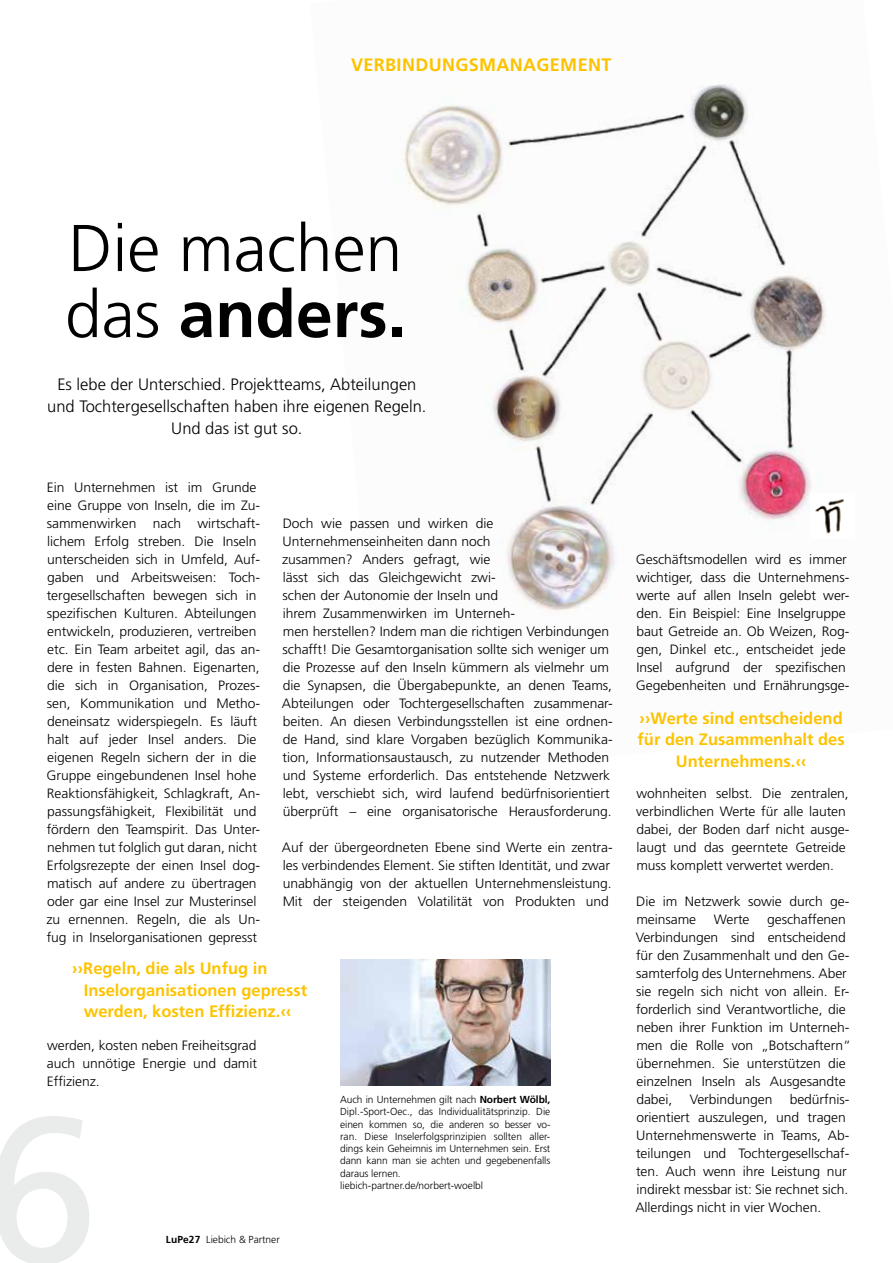
<style>
.page{position:relative;width:893px;height:1263px;background:#fff}
.page>*{position:absolute;margin:0;border:0;box-sizing:border-box;transform-origin:0 0}
.t1{font:205.95px "Frutiger";color:#eaebeb}
.t2{font:300 66px/66px "Frutiger";color:#000}
.t3{font:700 18px "Frutiger";letter-spacing:.02em;color:#fdc300}
.t4{font:700 16.5px/21.6px "Frutiger";color:#fdc300}
.t5{font:300 16.5px/21.8px "Frutiger";color:#000;text-align:center}
.t6{font:300 13.5px/18px "Frutiger";letter-spacing:-.005em;color:#000}
.t7{font:300 10.2px/12.3px "Frutiger";letter-spacing:-.01em;color:#000}
.s1{font-weight:700}
</style>
<div class="page">
<img style="left:403px;top:84px;width:423px;height:528px">
<img style="left:340px;top:960px;width:210px;height:126px">
<img style="left:810px;top:494px;width:34px;height:44px">
<h3 class="t3" style="left:351px;top:54px;width:262px">VERBINDUNGSMANAGEMENT</h3>
<h2 class="t2" style="left:65px;top:216px;width:343px">Die machen das <span class="s1">anders.</span></h2>
<p class="t5" style="left:47px;top:374px;width:381px">Es lebe der Unterschied. Projektteams, Abteilungen und Tochtergesellschaften haben ihre eigenen Regeln.<br>Und das ist gut so.</p>
<p class="t6" style="left:46px;top:478px;width:215px">Ein Unternehmen ist im Grunde eine Gruppe von Inseln, die im Zu&shy;sammenwirken nach wirtschaft&shy;lichem Erfolg streben. Die Inseln unterscheiden sich in Umfeld, Auf&shy;gaben und Arbeitsweisen: Toch&shy;tergesellschaften bewegen sich in spezifischen Kulturen. Abteilungen entwickeln, produzieren, vertreiben etc. Ein Team arbeitet agil, das an&shy;dere in festen Bahnen. Eigenarten, die sich in Organisation, Prozes&shy;sen, Kommunikation und Metho&shy;deneinsatz widerspiegeln. Es läuft halt auf jeder Insel anders. Die eigenen Regeln sichern der in die Gruppe eingebundenen Insel hohe Reaktionsfähigkeit, Schlagkraft, An&shy;passungsfähigkeit, Flexibilität und fördern den Teamspirit. Das Unter&shy;nehmen tut folglich gut daran, nicht Erfolgsrezepte der einen Insel dog&shy;matisch auf andere zu übertragen oder gar eine Insel zur Musterinsel zu ernennen. Regeln, die als Un&shy;fug in Inselorganisationen gepresst</p>
<p class="t6" style="left:282px;top:514px;width:332px">Doch wie passen und wirken die Unternehmenseinheiten dann noch<br>zusammen? Anders gefragt, wie<br>lässt sich das Gleichgewicht zwi-<br>schen der Autonomie der Inseln und<br>ihrem Zusammenwirken im Unterneh-<br>men herstellen? Indem man die richtigen Verbindungen schafft! Die Gesamtorganisation sollte sich weniger um die Prozesse auf den Inseln kümmern als vielmehr um die Synapsen, die Übergabepunkte, an denen Teams, Abteilungen oder Tochtergesellschaften zusammenar&shy;beiten. An diesen Verbindungsstellen ist eine ordnen&shy;de Hand, sind klare Vorgaben bezüglich Kommunika&shy;tion, Informationsaustausch, zu nutzender Methoden und Systeme erforderlich. Das entstehende Netzwerk lebt, verschiebt sich, wird laufend bedürfnisorientiert überprüft – eine organisatorische Herausforderung.</p>
<p class="t6" style="left:282px;top:838px;width:332px">Auf der übergeordneten Ebene sind Werte ein zentra&shy;les verbindendes Element. Sie stiften Identität, und zwar unabhängig von der aktuellen Unternehmensleistung.<br>Mit der steigenden Volatilität von Produkten und</p>
<p class="t4" style="left:84px;top:958px;width:225px;text-indent:-11px">››Regeln, die als Unfug in<br>Inselorganisationen gepresst werden, kosten Effizienz.‹‹</p>
<p class="t6" style="left:47px;top:1036px;width:212px;text-align:justify">werden, kosten neben Freiheitsgrad auch unnötige Energie und damit Effizienz.</p>
<h1 class="t1" style="left:-16px;top:1070px;width:116px">6</h1>
<p class="t7" style="left:166px;top:1233px;width:115px"><span class="s1">LuPe27</span> Liebich &amp; Partner</p>
<p class="t7" style="left:340px;top:1094px;width:212px">Auch in Unternehmen gilt nach <span class="s1">Norbert Wölbl, </span>Dipl.-Sport-Oec., das Individualitätsprinzip. Die einen kommen so, die anderen so besser vo&shy;ran. Diese Inselerfolgsprinzipien sollten aller&shy;dings kein Geheimnis im Unternehmen sein. Erst dann kann man sie achten und gegebenenfalls daraus lernen.<br>liebich-partner.de/norbert-woelbl</p>
<p class="t6" style="left:636px;top:550px;width:215px">Geschäftsmodellen wird es immer wichtiger, dass die Unternehmens&shy;werte auf allen Inseln gelebt wer&shy;den. Ein Beispiel: Eine Inselgruppe baut Getreide an. Ob Weizen, Rog&shy;gen, Dinkel etc., entscheidet jede Insel aufgrund der spezifischen Gegebenheiten und Ernährungsge-</p>
<p class="t4" style="left:637px;top:707px;width:209px;text-align:center">››Werte sind entscheidend für den Zusammenhalt des<br>Unternehmens.‹‹</p>
<p class="t6" style="left:636px;top:784px;width:215px">wohnheiten selbst. Die zentralen, verbindlichen Werte für alle lauten dabei, der Boden darf nicht ausge&shy;laugt und das geerntete Getreide muss komplett verwertet werden.</p>
<p class="t6" style="left:636px;top:892px;width:215px">Die im Netzwerk sowie durch ge&shy;meinsame</p>
<p class="t6" style="left:636px;top:910px;width:217px;text-indent:132px">geschaffenen<br>Verbindungen sind entscheidend für den Zusammenhalt und den Ge&shy;samterfolg des Unternehmens. Aber sie regeln sich nicht von allein. Er&shy;forderlich sind Verantwortliche, die neben ihrer Funktion im Unterneh&shy;men die Rolle von „Botschaftern“ übernehmen. Sie unterstützen die einzelnen Inseln als Ausgesandte dabei,</p>
<p class="t6" style="left:714px;top:910px;width:37px">Werte</p>
<p class="t6" style="left:635px;top:1090px;width:215px;text-indent:154px">bedürfnis&shy;orientiert auszulegen, und tragen<br>Unternehmenswerte in Teams, Ab&shy;teilungen und Tochtergesellschaf&shy;ten. Auch wenn ihre Leistung nur indirekt messbar ist: Sie rechnet sich.<br>Allerdings nicht in vier Wochen.</p>
<p class="t6" style="left:690px;top:1090px;width:84px">Verbindungen</p>
</div>
